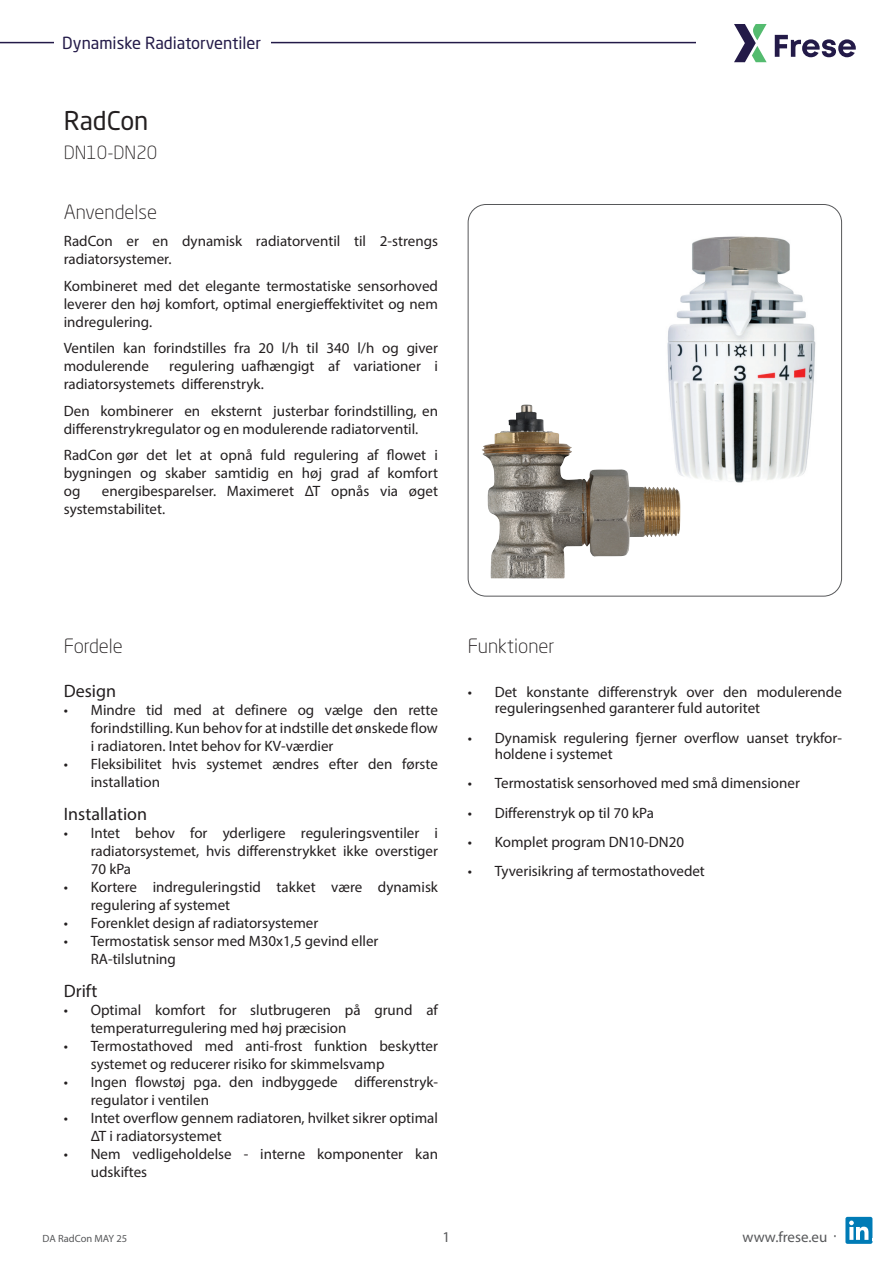
<style>
.page{position:relative;width:893px;height:1263px;background:#fff}
.page>*{position:absolute;margin:0;border:0;box-sizing:border-box;transform-origin:0 0}
.t1{font:25.5px "Neo Sans Pro";color:#231f20}
.Tekniske_data_-_Mellemrubrik{font:300 19.5px "Neo Sans Pro";color:#231f20}
.Tekniske_data_-_Mellemrubrik-2{font:18px "Myriad Pro";color:#231f20}
.t2{font:300 18px "Neo Sans Pro";color:#231f20}
.t3{font:16.5px "Neo Sans Pro";color:#231a48}
.Tekniske_data_-_Brød{font:15px/18px "Myriad Pro";color:#231f20}
.t4{font:15px "Myriad Pro";color:#57585a}
.t5{font:10.5px "Myriad Pro";color:#57585a}
.s1{font-family:"Neo Sans Pro"}
</style>
<div class="page">
<hr style="left:0;top:42px;width:893px;height:1px;background:#231a48">
<div style="left:697px;top:20px;width:196px;height:46px;background:#fff"></div>
<svg style="left:734px;top:24px;width:33px;height:38px"></svg>
<svg style="left:775px;top:35px;width:81px;height:22px"></svg>
<div style="left:54px;top:36px;width:217px;height:13px;background:#fff"></div>
<div style="left:845px;top:1217px;width:27px;height:27px;background:#007bb6;border-radius:2px"></div>
<svg style="left:849px;top:1220px;width:24px;height:20px"></svg>
<img style="left:667px;top:236px;width:149px;height:247px">
<img style="left:482px;top:407px;width:198px;height:171px">
<p class="t3" style="left:62px;top:33px;width:200px">Dynamiske Radiatorventiler</p>
<h1 class="t1" style="left:64px;top:105px;width:86px">RadCon</h1>
<p class="t2" style="left:64px;top:141px;width:95px">DN10-DN20</p>
<p class="Tekniske_data_-_Mellemrubrik" style="left:64px;top:200px;width:95px">Anvendelse</p>
<p class="Tekniske_data_-_Brød" style="left:64px;top:232px;width:376px">RadCon er en dynamisk radiatorventil til 2-strengs radiatorsystemer.</p>
<p class="Tekniske_data_-_Brød" style="left:64px;top:276px;width:376px;text-align:justify">Kombineret med det elegante termostatiske sensorhoved leverer den høj komfort, optimal energieffektivitet og nem indregulering.</p>
<p class="Tekniske_data_-_Brød" style="left:64px;top:339px;width:376px">Ventilen kan forindstilles fra 20 l/h til 340 l/h og giver modulerende</p>
<p class="Tekniske_data_-_Brød" style="left:64px;top:357px;width:376px;text-indent:106px">regulering uafhængigt af variationer i radiatorsystemets differenstryk.</p>
<p class="Tekniske_data_-_Brød" style="left:64px;top:401px;width:376px">Den kombinerer en eksternt justerbar forindstilling, en differenstrykregulator og en modulerende radiatorventil.</p>
<p class="Tekniske_data_-_Brød" style="left:64px;top:446px;width:376px;text-align:justify">RadCon gør det let at opnå fuld regulering af flowet i bygningen og skaber samtidig en høj grad af komfort og</p>
<p class="Tekniske_data_-_Brød" style="left:64px;top:482px;width:376px;text-indent:38px">energibesparelser. Maximeret ΔT opnås via øget systemstabilitet.</p>
<p class="Tekniske_data_-_Mellemrubrik" style="left:64px;top:634px;width:61px">Fordele</p>
<p class="Tekniske_data_-_Mellemrubrik-2" style="left:64px;top:680px;width:54px">Design</p>
<p class="Tekniske_data_-_Brød" style="left:91px;top:700px;width:349px;text-align:justify;text-indent:-27px">• Mindre tid med at definere og vælge den rette forindstilling. Kun behov for at indstille det ønskede flow i radiatoren. Intet behov for KV-værdier</p>
<p class="Tekniske_data_-_Brød" style="left:91px;top:754px;width:349px;text-indent:-27px">• Fleksibilitet hvis systemet ændres efter den første installation</p>
<p class="Tekniske_data_-_Mellemrubrik-2" style="left:64px;top:803px;width:85px">Installation</p>
<p class="Tekniske_data_-_Brød" style="left:91px;top:823px;width:349px;text-align:justify;text-indent:-27px">• Intet behov for yderligere reguleringsventiler i radiatorsystemet, hvis differenstrykket ikke overstiger 70 kPa</p>
<p class="Tekniske_data_-_Brød" style="left:91px;top:877px;width:349px;text-indent:-27px">• Kortere indreguleringstid takket være dynamisk regulering af systemet</p>
<p class="Tekniske_data_-_Brød" style="left:64px;top:913px;width:256px">• Forenklet design af radiatorsystemer</p>
<p class="Tekniske_data_-_Brød" style="left:91px;top:931px;width:289px;text-indent:-27px">• Termostatisk sensor med M30x1,5 gevind eller<br>RA-tilslutning</p>
<p class="Tekniske_data_-_Mellemrubrik-2" style="left:64px;top:980px;width:35px">Drift</p>
<p class="Tekniske_data_-_Brød" style="left:91px;top:1000px;width:349px;text-indent:-27px">• Optimal komfort for slutbrugeren på grund af temperaturregulering med høj præcision</p>
<p class="Tekniske_data_-_Brød" style="left:91px;top:1036px;width:349px;text-indent:-27px">• Termostathoved med anti-frost funktion beskytter systemet og reducerer risiko for skimmelsvamp</p>
<p class="Tekniske_data_-_Brød" style="left:91px;top:1072px;width:349px;text-indent:-27px">• Ingen flowstøj pga. den indbyggede differenstryk&shy;regulator i ventilen</p>
<p class="Tekniske_data_-_Brød" style="left:91px;top:1108px;width:349px;text-indent:-27px">• Intet overflow gennem radiatoren, hvilket sikrer optimal<br>ΔT i radiatorsystemet</p>
<p class="Tekniske_data_-_Brød" style="left:91px;top:1144px;width:349px;text-indent:-27px">• Nem vedligeholdelse - interne komponenter kan udskiftes</p>
<p class="Tekniske_data_-_Mellemrubrik" style="left:468px;top:634px;width:88px">Funktioner</p>
<p class="Tekniske_data_-_Brød" style="left:495px;top:683px;width:349px;line-height:16.5px;text-indent:-27px">• Det konstante differenstryk over den modulerende reguleringsenhed garanterer fuld autoritet</p>
<p class="Tekniske_data_-_Brød" style="left:495px;top:729px;width:349px;line-height:16.5px;text-indent:-27px">• Dynamisk regulering fjerner overflow uanset trykfor&shy;holdene i systemet</p>
<p class="Tekniske_data_-_Brød" style="left:468px;top:774px;width:334px">• Termostatisk sensorhoved med små dimensioner</p>
<p class="Tekniske_data_-_Brød" style="left:468px;top:803px;width:188px">• Differenstryk op til 70 kPa</p>
<p class="Tekniske_data_-_Brød" style="left:468px;top:832px;width:218px">• Komplet program DN10-DN20</p>
<p class="Tekniske_data_-_Brød" style="left:468px;top:862px;width:239px">• Tyverisikring af termostathovedet</p>
<p class="t5" style="left:43px;top:1232px;width:86px">DA RadCon MAY 25</p>
<p class="t4" style="left:443px;top:1227px;width:9px">1</p>
<p class="t4" style="left:742px;top:1228px;width:96px">www.frese.eu <span class="s1">·</span></p>
</div>
